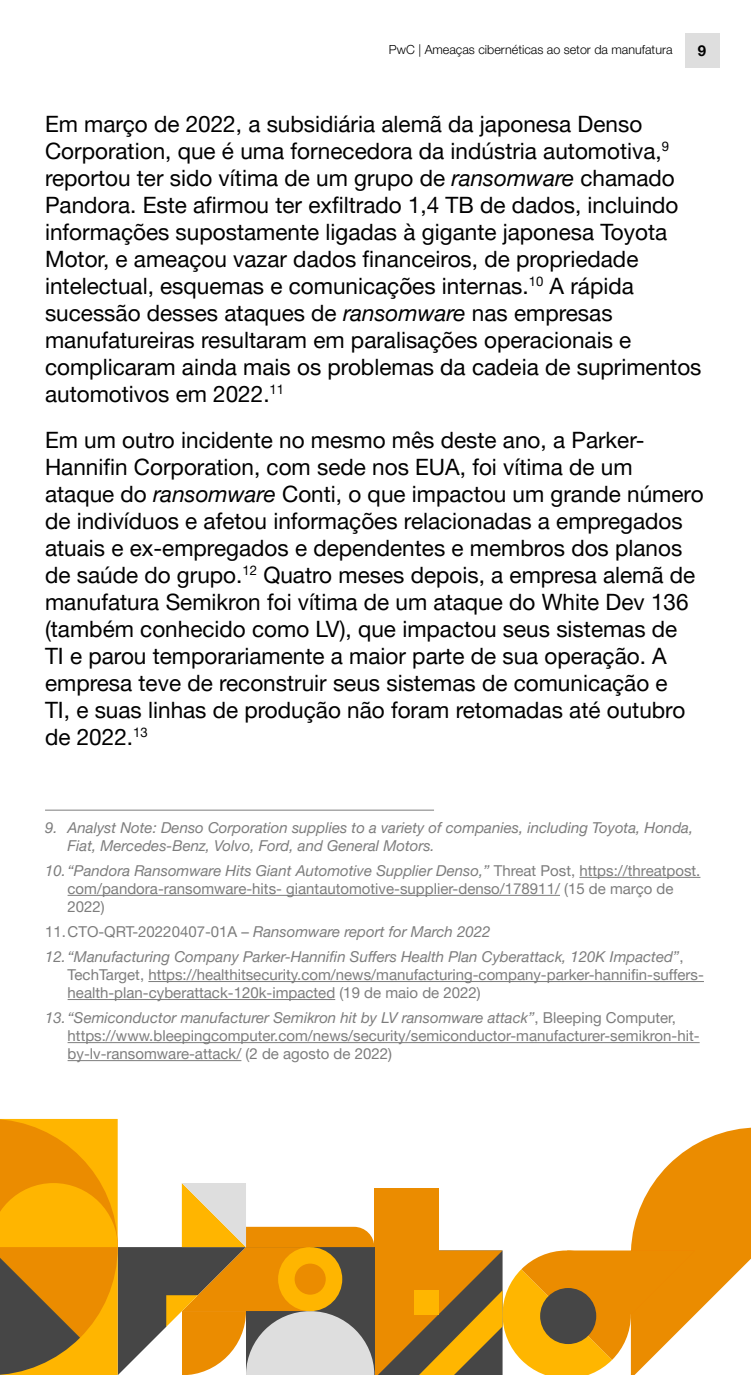
<style>
.page{position:relative;width:751px;height:1375px;background:#fff}
.page>*{position:absolute;margin:0;border:0;box-sizing:border-box;transform-origin:0 0}
.t1{font:22.5px/27px "Helvetica Neue LT Pro";color:#000}
.t2{font:15px/18px "Helvetica Neue LT Pro";color:#7d7d7d}
.t3{font:italic 15px/18px "Helvetica Neue LT Pro";color:#7d7d7d}
.t4{font:700 15px "Helvetica Neue LT Pro";color:#000}
.t5{font:300 12.5px "Helvetica Neue LT Pro";color:#000}
.s1{font-style:italic}
.s2{font-style:normal}
</style>
<div class="page">
<div style="left:684px;top:33px;width:35px;height:34px;background:#dedede"></div>
<hr style="left:579px;top:877px;width:121px;height:1px;background:#7d7d7d">
<hr style="left:68px;top:895px;width:491px;height:1px;background:#7d7d7d">
<hr style="left:148px;top:981px;width:555px;height:1px;background:#7d7d7d">
<hr style="left:68px;top:999px;width:267px;height:1px;background:#7d7d7d">
<hr style="left:68px;top:1042px;width:631px;height:1px;background:#7d7d7d">
<hr style="left:68px;top:1060px;width:173px;height:1px;background:#7d7d7d">
<hr style="left:45px;top:810px;width:388px;height:1px;background:#7d7d7d">
<svg style="left:0;top:1119px;width:750px;height:256px"></svg>
<p class="t5" style="left:388px;top:42px;width:285px">PwC | Ameaças cibernéticas ao setor da manufatura</p>
<p class="t4" style="left:697px;top:41px;width:10px">9</p>
<p class="t1" style="left:45px;top:110px;width:657px">Em março de 2022, a subsidiária alemã da japonesa Denso Corporation, que é uma fornecedora da indústria automotiva,<sup>9 </sup>reportou ter sido vítima de um grupo de <span class="s1">ransomware</span> chamado Pandora. Este afirmou ter exfiltrado 1,4 TB de dados, incluindo informações supostamente ligadas à gigante japonesa Toyota Motor, e ameaçou vazar dados financeiros, de propriedade intelectual, esquemas e comunicações internas.<sup>10</sup> A rápida sucessão desses ataques de <span class="s1">ransomware</span> nas empresas manufatureiras resultaram em paralisações operacionais e complicaram ainda mais os problemas da cadeia de suprimentos automotivos em 2022.<sup>11</sup></p>
<p class="t1" style="left:45px;top:426px;width:659px">Em um outro incidente no mesmo mês deste ano, a Parker-Hannifin Corporation, com sede nos EUA, foi vítima de um ataque do <span class="s1">ransomware</span> Conti, o que impactou um grande número de indivíduos e afetou informações relacionadas a empregados atuais e ex-empregados e dependentes e membros dos planos de saúde do grupo.<sup>12</sup> Quatro meses depois, a empresa alemã de manufatura Semikron foi vítima de um ataque do White Dev 136 (também conhecido como LV), que impactou seus sistemas de<br>TI e parou temporariamente a maior parte de sua operação. A empresa teve de reconstruir seus sistemas de comunicação e<br>TI, e suas linhas de produção não foram retomadas até outubro de 2022.<sup>13</sup></p>
<p class="t3" style="left:68px;top:818px;width:626px;text-indent:-22px">9. Analyst Note: Denso Corporation supplies to a variety of companies, including Toyota, Honda,<br>Fiat, Mercedes-Benz, Volvo, Ford, and General Motors.</p>
<p class="t2" style="left:68px;top:862px;width:634px;text-indent:-22px"><span class="s1">10.“Pandora Ransomware Hits Giant Automotive Supplier Denso,”</span> Threat Post, https://threatpost. com/pandora-ransomware-hits- giantautomotive-supplier-denso/178911/ (15 de março de<br>2022)</p>
<p class="t3" style="left:45px;top:919px;width:639px;line-height:25.1px"><span class="s2">11.CTO-QRT-20220407-01A –</span> Ransomware report for March 2022<br>12.“Manufacturing Company Parker-Hannifin Suffers Health Plan Cyberattack, 120K Impacted”<span class="s2">,</span></p>
<p class="t2" style="left:68px;top:966px;width:637px">TechTarget, https://healthitsecurity.com/news/manufacturing-company-parker-hannifin-suffers&shy;health-plan-cyberattack-120k-impacted (19 de maio de 2022)</p>
<p class="t2" style="left:68px;top:1009px;width:633px;text-indent:-22px"><span class="s1">13.“Semiconductor manufacturer Semikron hit by LV ransomware attack”</span>, Bleeping Computer, https://www.bleepingcomputer.com/news/security/semiconductor-manufacturer-semikron-hit&shy;by-lv-ransomware-attack/ (2 de agosto de 2022)</p>
</div>
